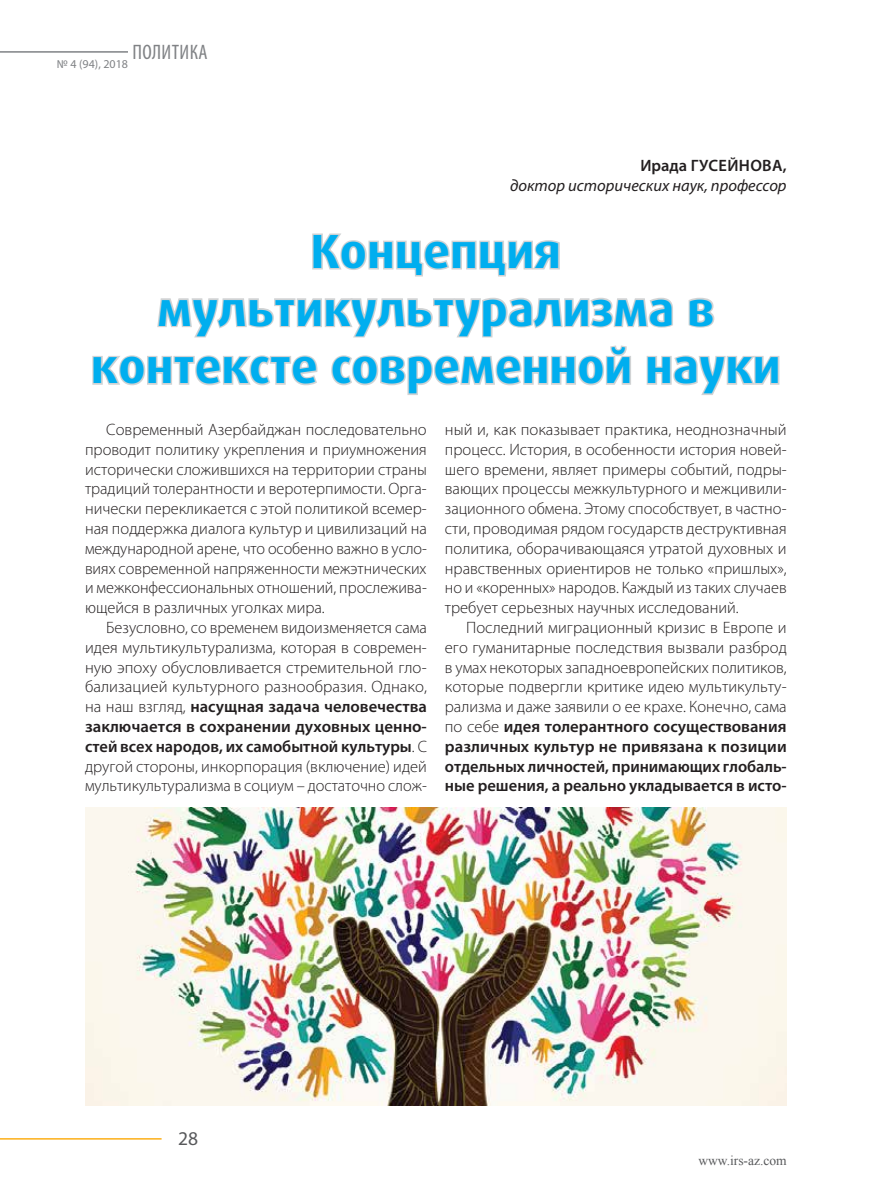
<style>
.page{position:relative;width:893px;height:1191px;background:#fff}
.page>*{position:absolute;margin:0;border:0;box-sizing:border-box;transform-origin:0 0}
.t1{font:700 48px/57.6px "Dax Pro";color:#00aeef;text-align:center}
.t2{font:19.5px "Myriad Pro";color:#58595b}
.t3{font:300 16.5px/19.8px "Myriad Pro";color:#231f20;text-align:justify}
.t4{font:italic 16.5px "Myriad Pro";color:#231f20}
.t5{font:600 16.5px "Myriad Pro";letter-spacing:.02em;color:#231f20}
.t6{font:13.5px "Times New Roman";color:#58595b}
.t7{font:12px "Myriad Pro";color:#808285}
.s1{font-weight:600}
</style>
<div class="page">
<hr style="left:0;top:51px;width:128px;height:2px;background:#808285">
<hr style="left:0;top:1138px;width:162px;height:1px;background:#fcaf17">
<svg style="left:312px;top:233px;width:248px;height:44px"></svg>
<svg style="left:92px;top:297px;width:688px;height:98px"></svg>
<img style="left:85px;top:807px;width:702px;height:299px">
<p class="t7" style="left:57px;top:56px;width:152px">№ 4 (94), 2018 <sup>ПОЛИТИКА</sup></p>
<p class="t5" style="left:640px;top:155px;width:148px">Ирада ГУСЕЙНОВА,</p>
<p class="t4" style="left:510px;top:175px;width:278px">доктор исторических наук, профессор</p>
<h1 class="t1" style="left:91px;top:223px;width:691px">Концепция мультикультурализма в контексте современной науки</h1>
<p class="t3" style="left:85px;top:420px;width:343px;text-indent:21px">Современный Азербайджан последовательно проводит политику укрепления и приумножения исторически сложившихся на территории страны традиций толерантности и веротерпимости. Орга&shy;нически перекликается с этой политикой всемер&shy;ная поддержка диалога культур и цивилизаций на международной арене, что особенно важно в усло&shy;виях современной напряженности межэтнических и межконфессиональных отношений, прослежива&shy;ющейся в различных уголках мира.</p>
<p class="t3" style="left:85px;top:618px;width:344px;text-indent:21px">Безусловно, со временем видоизменяется сама идея мультикультурализма, которая в современ&shy;ную эпоху обусловливается стремительной гло&shy;бализацией культурного разнообразия. Однако, на наш взгляд, <span class="s1">насущная задача человечества заключается в сохранении духовных ценно&shy;стей всех народов, их самобытной культуры</span>. С другой стороны, инкорпорация (включение) идей мультикультурализма в социум – достаточно слож-</p>
<p class="t3" style="left:445px;top:420px;width:343px">ный и, как показывает практика, неоднозначный процесс. История, в особенности история новей&shy;шего времени, являет примеры событий, подры&shy;вающих процессы межкультурного и межцивили&shy;зационного обмена. Этому способствует, в частно&shy;сти, проводимая рядом государств деструктивная политика, оборачивающаяся утратой духовных и нравственных ориентиров не только «пришлых», но и «коренных» народов. Каждый из таких случаев требует серьезных научных исследований.</p>
<p class="t3" style="left:445px;top:618px;width:344px;text-indent:21px">Последний миграционный кризис в Европе и его гуманитарные последствия вызвали разброд в умах некоторых западноевропейских политиков, которые подвергли критике идею мультикульту&shy;рализма и даже заявили о ее крахе. Конечно, сама по себе <span class="s1">идея толерантного сосуществования различных культур не привязана к позиции отдельных личностей, принимающих глобаль&shy;ные решения, а реально укладывается в исто-</span></p>
<p class="t2" style="left:178px;top:1126px;width:22px">28</p>
<p class="t6" style="left:698px;top:1151px;width:90px">www.irs-az.com</p>
</div>
